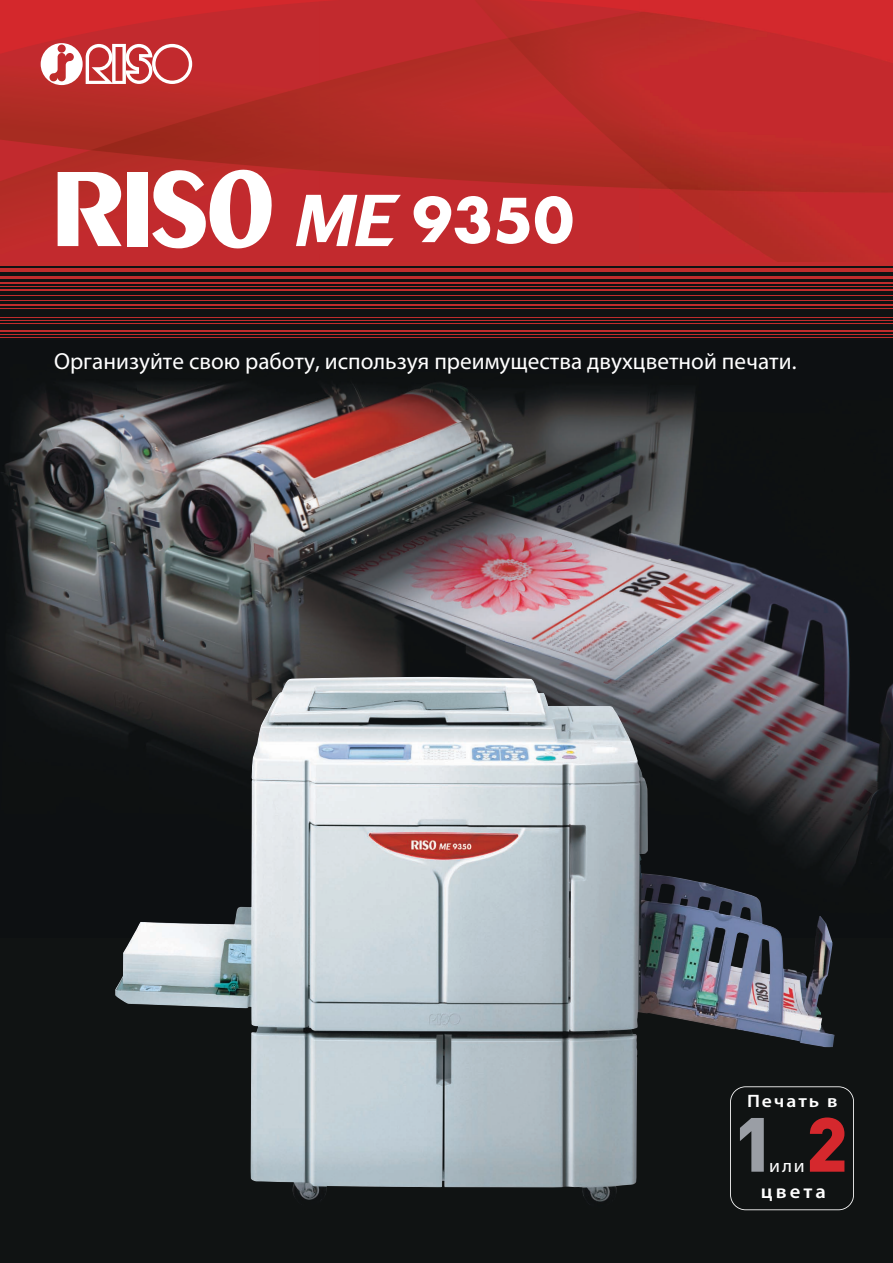
<style>
.page{position:relative;width:893px;height:1263px;background:#101313}
.page>*{position:absolute;margin:0;border:0;box-sizing:border-box;transform-origin:0 0}
.t1{font:900 75.45px "DIN";color:#9a9ea5}
.t2{font:23.25px "Myriad Pro";color:#fff}
.t3{font:600 19.5px "Myriad Pro";letter-spacing:.15em;color:#fff;scale:1.06 1}
.t4{font:18.6px "Myriad Pro";color:#fff;scale:1.06 1}
.t5{font:600 18px "Myriad Pro";letter-spacing:.1em;color:#fff;scale:1.09 1}
.s1{color:#d5282d}
</style>
<div class="page">
<img style="left:1px;top:383px;width:892px;height:484px">
<hr style="left:0;top:262px;width:893px;height:3px;background:#c12c2c">
<hr style="left:0;top:276px;width:893px;height:2px;background:#c12c2c">
<hr style="left:0;top:269px;width:893px;height:3px;background:#c12c2c">
<img style="left:0;top:0;width:893px;height:262px">
<img style="left:0;top:250px;width:893px;height:4px">
<svg style="left:738px;top:1086px;width:116px;height:124px"></svg>
<svg style="left:414px;top:196px;width:76px;height:48px;background:#e29c9e"></svg>
<svg style="left:496px;top:198px;width:33px;height:46px;background:#e6aaac"></svg>
<svg style="left:535px;top:196px;width:38px;height:48px;background:#e7adae"></svg>
<svg style="left:58px;top:172px;width:64px;height:74px;background:#eabebe"></svg>
<div style="left:127px;top:172px;width:21px;height:74px;background:#fff"></div>
<svg style="left:152px;top:169px;width:121px;height:80px;background:#e29e9f"></svg>
<svg style="left:296px;top:195px;width:105px;height:51px;background:#e29a9c"></svg>
<hr style="left:0;top:337px;width:893px;height:1px;background:#c12c2c">
<hr style="left:0;top:334px;width:893px;height:1px;background:#c12c2c">
<hr style="left:0;top:331px;width:893px;height:1px;background:#c12c2c">
<hr style="left:0;top:289px;width:893px;height:2px;background:#c12c2c">
<hr style="left:0;top:286px;width:893px;height:1px;background:#c12c2c">
<hr style="left:0;top:282px;width:893px;height:2px;background:#c12c2c">
<hr style="left:0;top:323px;width:893px;height:1px;background:#c12c2c">
<hr style="left:0;top:320px;width:893px;height:1px;background:#c12c2c">
<hr style="left:0;top:317px;width:893px;height:1px;background:#c12c2c">
<hr style="left:0;top:308px;width:893px;height:1px;background:#c12c2c">
<hr style="left:0;top:304px;width:893px;height:2px;background:#c12c2c">
<hr style="left:0;top:300px;width:893px;height:1px;background:#c12c2c">
<hr style="left:0;top:295px;width:893px;height:1px;background:#c12c2c">
<img style="left:115px;top:678px;width:720px;height:530px">
<svg style="left:41px;top:43px;width:151px;height:42px;background:#da7f81"></svg>
<p class="t2" style="left:54px;top:347px;width:744px">Организуйте свою работу, используя преимущества двухцветной печати.</p>
<p class="t5" style="left:747px;top:1090px;width:85px">Печать в</p>
<h1 class="t1" style="left:733px;top:1094px;width:116px">1 <span class="s1">2</span></h1>
<p class="t4" style="left:769px;top:1155px;width:35px">или</p>
<p class="t3" style="left:761px;top:1180px;width:63px">цвета</p>
</div>
